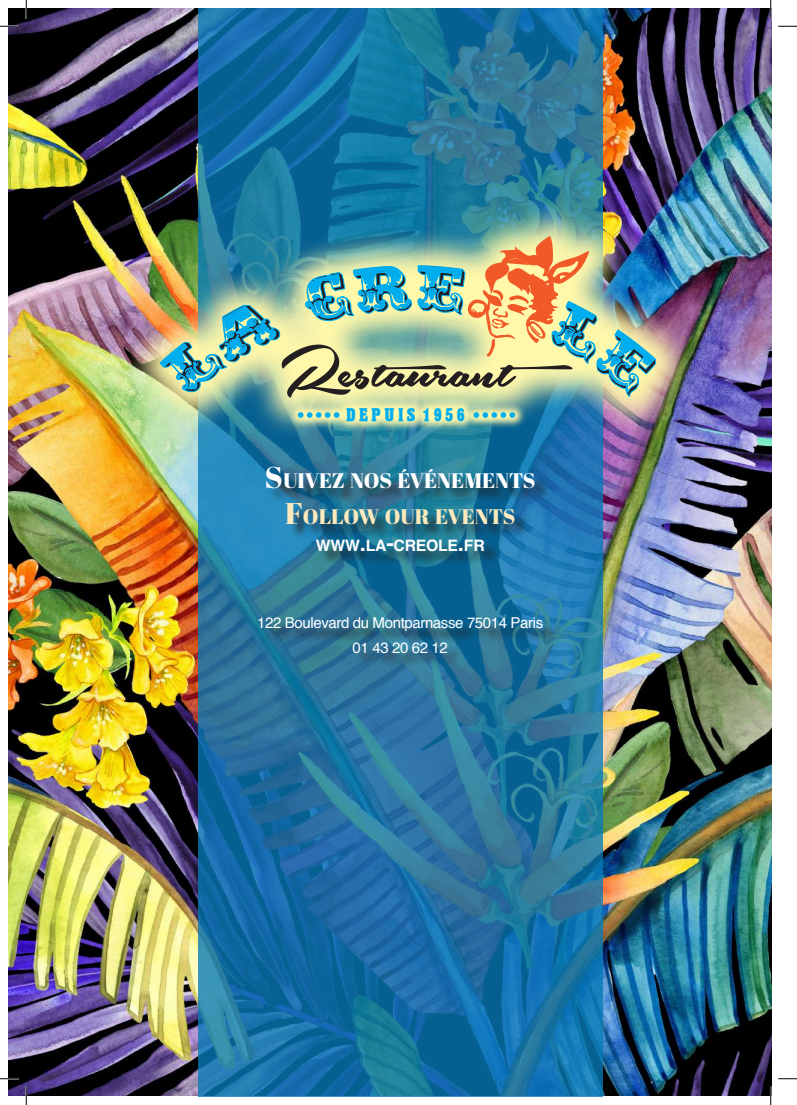
<style>
.page{position:relative;width:797px;height:1105px;background:#fff}
.page>*{position:absolute;margin:0;border:0;box-sizing:border-box;transform-origin:0 0}
.t1{font:77.75px "Southern Aire Personal Use Only";color:#231f20}
.t2{font:21px/36px "Abril Fatface";color:#fff;text-align:center}
.t3{font:17.5px "Anatole Display SSK";letter-spacing:.19em;color:#00aeef}
.t4{font:700 15.75px "Helvetica";letter-spacing:-.015em;color:#fff}
.t5{font:15px/25px "Helvetica";letter-spacing:-.025em;color:#fff;text-align:center}
.s1{font-size:30px}
.s2{font-size:30px;color:#feeabd}
.s3{color:#feeabd}
.s4{font-size:22.5px}
</style>
<div class="page">
<img style="left:9px;top:9px;width:762px;height:1086px">
<svg style="left:198px;top:9px;width:404px;height:1087px;background:#1e73a2"></svg>
<div style="left:261px;top:469px;width:297px;height:199px;background:#231f20;opacity:.75"></div>
<img style="left:122px;top:198px;width:576px;height:242px">
<img style="left:142px;top:303px;width:139px;height:109px">
<svg style="left:287px;top:396px;width:239px;height:36px;background:#80b0a1"></svg>
<svg style="left:0;top:25px;width:19px;height:2px"></svg>
<svg style="left:778px;top:25px;width:19px;height:2px"></svg>
<svg style="left:0;top:1078px;width:19px;height:1px"></svg>
<svg style="left:778px;top:1078px;width:19px;height:1px"></svg>
<svg style="left:25px;top:0;width:2px;height:19px"></svg>
<svg style="left:25px;top:1086px;width:2px;height:19px"></svg>
<svg style="left:770px;top:0;width:1px;height:19px"></svg>
<svg style="left:770px;top:1086px;width:1px;height:19px"></svg>
<img style="left:298px;top:219px;width:359px;height:199px">
<h1 class="t1" style="left:277px;top:330px;width:299px">Restaurant</h1>
<p class="t3" style="left:346px;top:405px;width:120px">DEPUIS 1956</p>
<h2 class="t2" style="left:265px;top:462px;width:270px"><span class="s1">S</span>UIVEZ NOS ÉVÉNEMENTS<br><span class="s2">F</span><span class="s3">OLLOW OUR EVENTS</span></h2>
<p class="t4" style="left:316px;top:532px;width:170px">WWW<span class="s4">.</span>LA<span class="s4">-</span>CREOLE<span class="s4">.</span>FR</p>
<p class="t5" style="left:257px;top:611px;width:288px">122 Boulevard du Montparnasse 75014 Paris<br>01 43 20 62 12</p>
</div>
